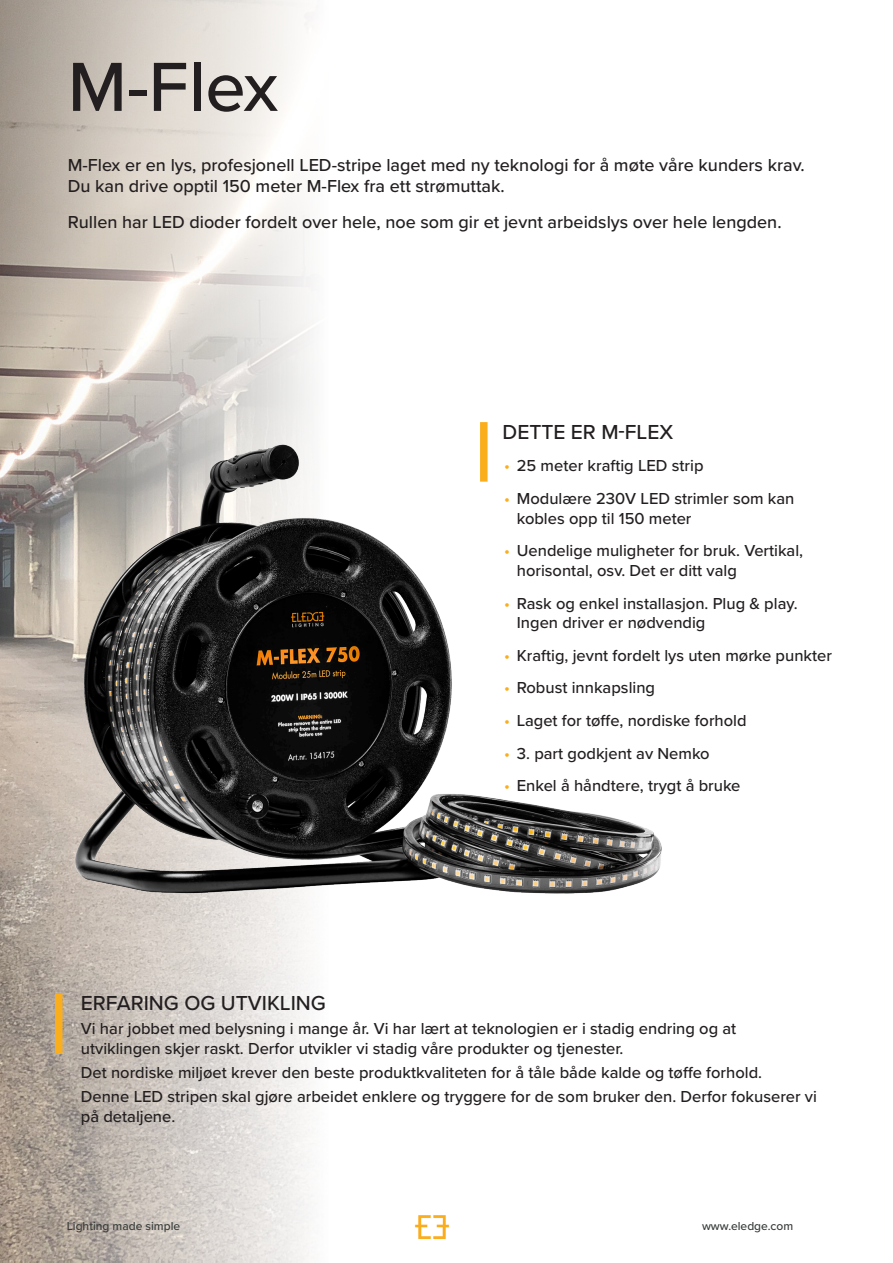
<style>
.page{position:relative;width:893px;height:1263px;background:#fff}
.page>*{position:absolute;margin:0;border:0;box-sizing:border-box;transform-origin:0 0}
.Overskrift_1{font:500 72px "Proxima Nova";color:#231f20}
.Overskrift_2{font:500 21px "Proxima Nova";color:#231f20}
.Ingress{font:500 18px "Proxima Nova";color:#231f20}
.Brødtekst{font:500 16.5px/19.8px "Proxima Nova";color:#231f20}
.Brødtekst-2{font:500 12px "Proxima Nova";color:#373b39}
.s1{color:#faae1c}
</style>
<div class="page">
<img style="left:0;top:0;width:313px;height:1263px">
<img style="left:15px;top:407px;width:647px;height:527px">
<div style="left:480px;top:422px;width:8px;height:60px;background:#faae1c"></div>
<img style="left:415px;top:1215px;width:35px;height:25px">
<div style="left:55px;top:994px;width:8px;height:59px;background:#faae1c"></div>
<p class="Overskrift_1" style="left:68px;top:33px;width:212px">M-Flex</p>
<p class="Ingress" style="left:68px;top:151px;width:738px">M-Flex er en lys, profesjonell LED-stripe laget med ny teknologi for å møte våre kunders krav.</p>
<p class="Ingress" style="left:68px;top:173px;width:439px">Du kan drive opptil 150 meter M-Flex fra ett strømuttak.</p>
<p class="Ingress" style="left:68px;top:209px;width:715px">Rullen har LED dioder fordelt over hele, noe som gir et jevnt arbeidslys over hele lengden.</p>
<p class="Overskrift_2" style="left:503px;top:416px;width:172px">DETTE ER M-FLEX</p>
<p class="Brødtekst" style="left:504px;top:455px;width:201px"><span class="s1">•</span> 25 meter kraftig LED strip</p>
<p class="Brødtekst" style="left:517px;top:488px;width:279px;text-indent:-13px"><span class="s1">•</span> Modulære 230V LED strimler som kan kobles opp til 150 meter</p>
<p class="Brødtekst" style="left:517px;top:540px;width:288px;text-indent:-13px"><span class="s1">•</span> Uendelige muligheter for bruk. Vertikal, horisontal, osv. Det er ditt valg</p>
<p class="Brødtekst" style="left:517px;top:592px;width:282px;text-indent:-13px"><span class="s1">•</span> Rask og enkel installasjon. Plug &amp; play.<br>Ingen driver er nødvendig</p>
<p class="Brødtekst" style="left:504px;top:645px;width:329px"><span class="s1">•</span> Kraftig, jevnt fordelt lys uten mørke punkter</p>
<p class="Brødtekst" style="left:504px;top:677px;width:153px"><span class="s1">•</span> Robust innkapsling</p>
<p class="Brødtekst" style="left:504px;top:710px;width:244px"><span class="s1">•</span> Laget for tøffe, nordiske forhold</p>
<p class="Brødtekst" style="left:504px;top:742px;width:207px"><span class="s1">•</span> 3. part godkjent av Nemko</p>
<p class="Brødtekst" style="left:504px;top:775px;width:238px"><span class="s1">•</span> Enkel å håndtere, trygt å bruke</p>
<p class="Overskrift_2" style="left:81px;top:987px;width:247px">ERFARING OG UTVIKLING</p>
<p class="Brødtekst" style="left:81px;top:1018px;width:657px">Vi har jobbet med belysning i mange år. Vi har lært at teknologien er i stadig endring og at utviklingen skjer raskt. Derfor utvikler vi stadig våre produkter og tjenester.</p>
<p class="Brødtekst" style="left:81px;top:1062px;width:683px">Det nordiske miljøet krever den beste produktkvaliteten for å tåle både kalde og tøffe forhold.</p>
<p class="Brødtekst" style="left:81px;top:1086px;width:738px">Denne LED stripen skal gjøre arbeidet enklere og tryggere for de som bruker den. Derfor fokuserer vi på detaljene.</p>
<p class="Brødtekst-2" style="left:67px;top:1217px;width:115px">Lighting made simple</p>
<p class="Brødtekst-2" style="left:702px;top:1217px;width:93px">www.eledge.com</p>
</div>
